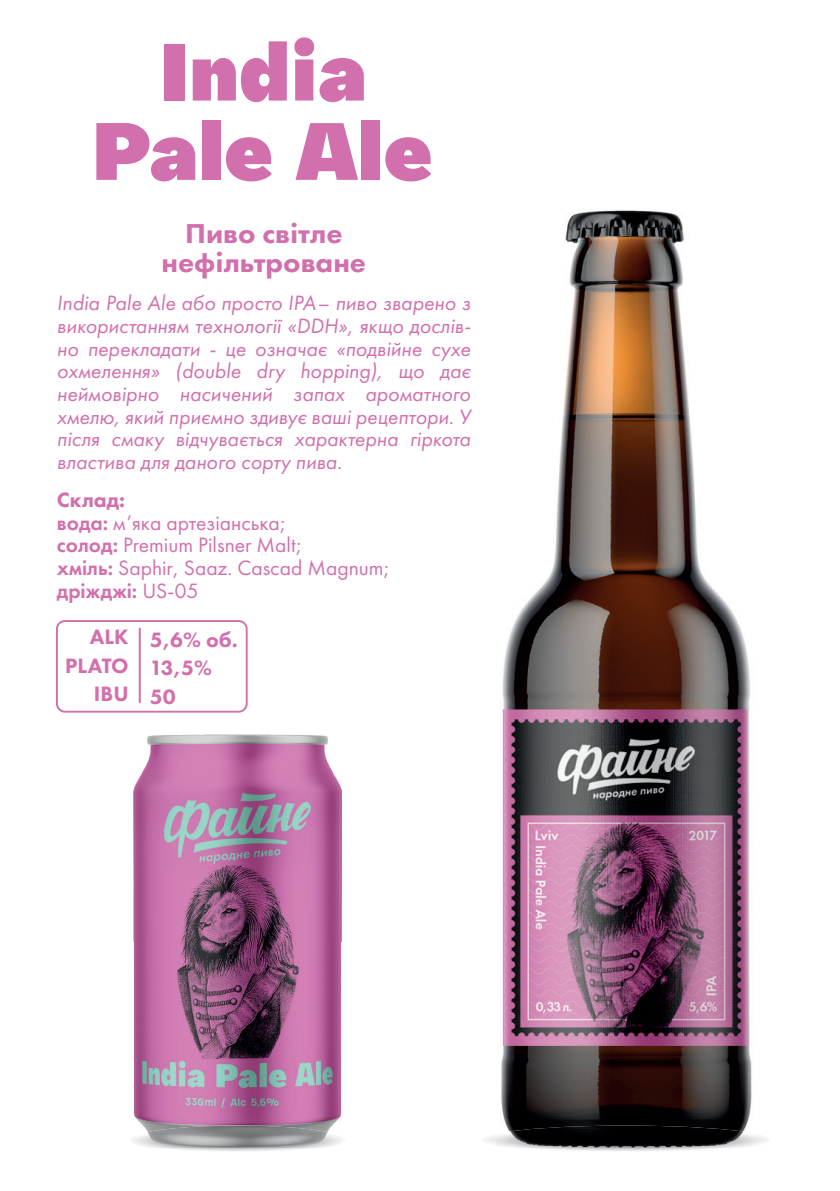
<style>
.page{position:relative;width:840px;height:1191px;background:#fff}
.page>*{position:absolute;margin:0;border:0;box-sizing:border-box;transform-origin:0 0}
.t1{font:800 28.4px/28.4px "Futura New";color:#d270ad;text-align:center;scale:1.04 1}
.t2{font:italic 21.6px/22.6px "Futura New";color:#d270ad;text-align:justify}
.t3{font:21.6px/22.6px "Futura New";color:#d270ad}
.t4{font:800 21.6px/28.4px "Futura New";color:#d270ad;text-align:right}
.t5{font:21.6px "Futura New Demi";color:#d270ad}
.s1{font-weight:800}
.s2{font-family:"Futura New Demi"}
.s3{font-family:"Futura New"}
</style>
<div class="page">
<div style="left:164px;top:44px;width:20px;height:57px;background:#d270ad"></div>
<svg style="left:193px;top:41px;width:94px;height:61px"></svg>
<svg style="left:294px;top:37px;width:69px;height:65px"></svg>
<div style="left:361px;top:121px;width:19px;height:59px;background:#d270ad"></div>
<svg style="left:385px;top:137px;width:46px;height:44px"></svg>
<svg style="left:96px;top:123px;width:99px;height:58px"></svg>
<div style="left:202px;top:121px;width:18px;height:59px;background:#d270ad"></div>
<svg style="left:226px;top:137px;width:46px;height:44px"></svg>
<svg style="left:295px;top:123px;width:63px;height:57px"></svg>
<img style="left:134px;top:735px;width:207px;height:390px">
<img style="left:134px;top:1125px;width:207px;height:23px">
<img style="left:501px;top:210px;width:251px;height:915px">
<img style="left:495px;top:1125px;width:260px;height:23px">
<hr style="left:139px;top:628px;width:2px;height:74px;background:#d270ad">
<div style="left:56px;top:620px;width:191px;height:92px;border:2px solid #d270ad;border-radius:8px"></div>
<h1 class="t1" style="left:161px;top:219px;width:198px">Пиво світле нефільтроване</h1>
<p class="t2" style="left:57px;top:291px;width:415px">India Pale Ale або просто ІРА– пиво зварено з використанням технології «DDH», якщо дослів&shy;но перекладати - це означає «подвійне сухе охмелення» (double dry hopping), що дає неймовірно насичений запах ароматного хмелю, який приємно здивує ваші рецептори. У після смаку відчувається характерна гіркота властива для даного сорту пива.</p>
<p class="t3" style="left:57px;top:488px;width:334px"><span class="s1">Склад:<br></span><span class="s2">вода:</span> м’яка артезіанська;<br><span class="s2">солод:</span> Premium Pilsner Malt;<br><span class="s2">хміль:</span> Saphir, Saaz. Cascad Маgnum;</p>
<p class="t5" style="left:57px;top:577px;width:143px">дріжджі: <span class="s3">US-05</span></p>
<p class="t4" style="left:65px;top:622px;width:65px">ALK<br>PLATO<br>IBU</p>
<p class="t4" style="left:150px;top:625px;width:90px;text-align:left">5,6% об.<br>13,5%<br>50</p>
</div>
